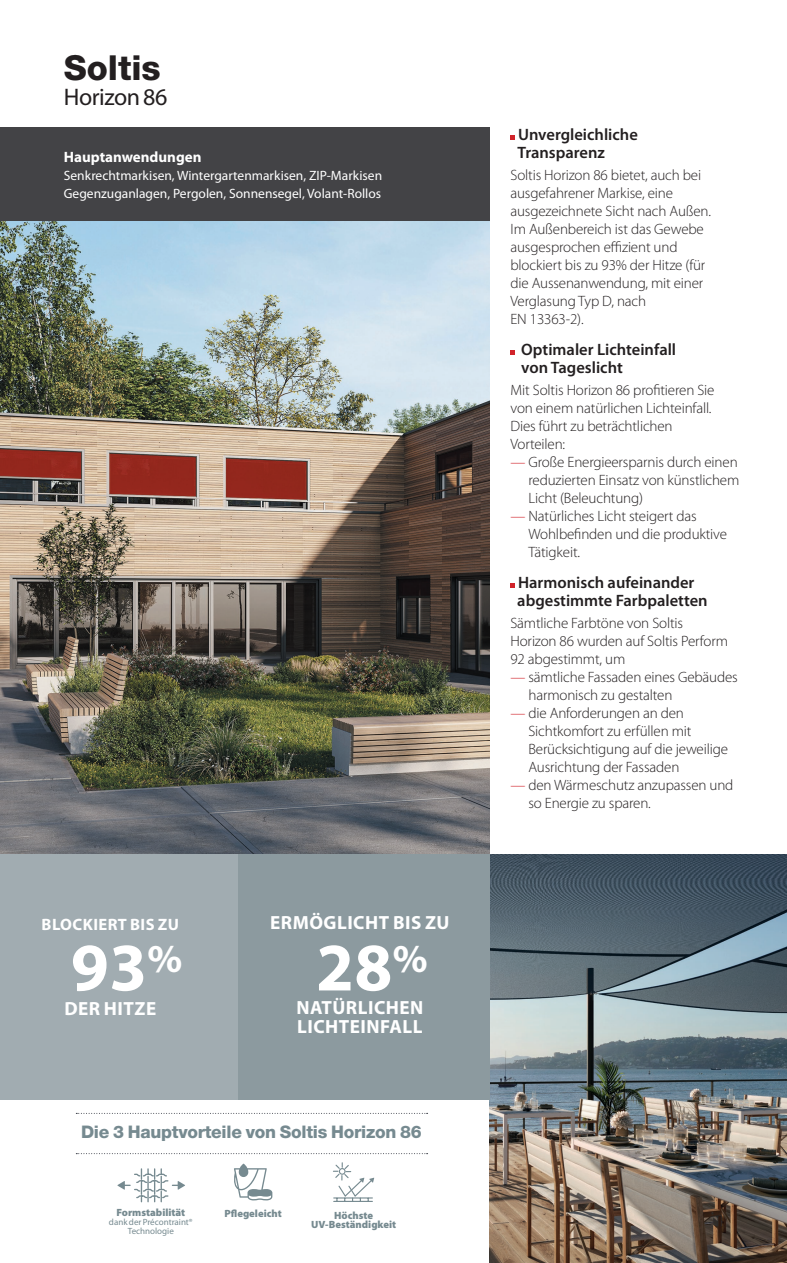
<style>
.page{position:relative;width:787px;height:1263px;background:#fff}
.page>*{position:absolute;margin:0;border:0;box-sizing:border-box;transform-origin:0 0}
.t1{font:700 68.4px "Myriad Pro";color:#fff}
.t2{font:800 34.5px "Helvetica Neue LT Std";color:#231f20}
.t3{font:24px "Myriad Pro";letter-spacing:-.02em;color:#231f20}
.t4{font:700 19.05px/19.5px "Myriad Pro";letter-spacing:.025em;color:#fff}
.t5{font:800 17.4px "Helvetica Neue LT Std";letter-spacing:-.015em;color:#768a90}
.t6{font:600 16.5px/18px "Myriad Pro";color:#231f20}
.t7{font:700 16.5px "Myriad Pro";letter-spacing:.025em;color:#fff}
.t8{font:300 15px/18px "Myriad Pro";letter-spacing:-.01em;color:#231f20}
.t9{font:700 15px "Myriad Pro";color:#fff}
.t10{font:13.5px/18px "Myriad Pro";color:#fff}
.t11{font:900 10.5px/9.1px "Myriad Pro";color:#768a90;text-align:center}
.t12{font:9px/9.1px "Myriad Pro";color:#768a90;text-align:center}
.s1{color:#d1232a}
</style>
<div class="page">
<div style="left:0;top:128px;width:489px;height:93px;background:#434346"></div>
<svg style="left:510px;top:136px;width:4px;height:4px"></svg>
<svg style="left:510px;top:351px;width:4px;height:4px"></svg>
<svg style="left:510px;top:584px;width:4px;height:4px"></svg>
<svg style="left:117px;top:1168px;width:68px;height:35px"></svg>
<img style="left:489px;top:855px;width:298px;height:408px">
<svg style="left:76px;top:1153px;width:351px;height:1px"></svg>
<svg style="left:76px;top:1113px;width:351px;height:1px"></svg>
<svg style="left:234px;top:1164px;width:38px;height:36px"></svg>
<svg style="left:333px;top:1162px;width:41px;height:40px"></svg>
<img style="left:0;top:221px;width:489px;height:634px">
<div style="left:0;top:855px;width:238px;height:245px;background:#a1acb1"></div>
<div style="left:238px;top:855px;width:251px;height:245px;background:#8c9a9f"></div>
<h2 class="t2" style="left:64px;top:47px;width:98px">Soltis</h2>
<h3 class="t3" style="left:64px;top:83px;width:105px">Horizon 86</h3>
<p class="t9" style="left:64px;top:147px;width:139px">Hauptanwendungen</p>
<p class="t10" style="left:64px;top:166px;width:320px">Senkrechtmarkisen, Wintergartenmarkisen, ZIP-Markisen<br>Gegenzuganlagen, Pergolen, Sonnensegel, Volant-Rollos</p>
<p class="t7" style="left:42px;top:913px;width:139px">BLOCKIERT BIS ZU</p>
<p class="t4" style="left:270px;top:912px;width:181px">ERMÖGLICHT BIS ZU</p>
<h1 class="t1" style="left:71px;top:923px;width:113px">93<sup>%</sup></h1>
<h1 class="t1" style="left:316px;top:923px;width:113px">28<sup>%</sup></h1>
<p class="t4" style="left:64px;top:998px;width:93px">DER HITZE</p>
<p class="t4" style="left:296px;top:997px;width:129px">NATÜRLICHEN<br>LICHTEINFALL</p>
<p class="t5" style="left:81px;top:1121px;width:342px">Die 3 Hauptvorteile von Soltis Horizon 86</p>
<p class="t11" style="left:116px;top:1207px;width:70px">Formstabilität</p>
<p class="t12" style="left:109px;top:1217px;width:85px">dank der Précontraint®<br>Technologie</p>
<p class="t11" style="left:224px;top:1209px;width:59px">Pflegeleicht</p>
<p class="t11" style="left:311px;top:1211px;width:86px">Höchste<br>UV-Beständigkeit</p>
<p class="t6" style="left:517px;top:125px;width:122px">Unvergleichliche<br>Transparenz</p>
<p class="t8" style="left:510px;top:166px;width:202px">Soltis Horizon 86 bietet, auch bei ausgefahrener Markise, eine ausgezeichnete Sicht nach Außen.<br>Im Außenbereich ist das Gewebe ausgesprochen effizient und blockiert bis zu 93% der Hitze (für die Aussenanwendung, mit einer<br>Verglasung Typ D, nach<br>EN 13363-2).</p>
<p class="t6" style="left:521px;top:340px;width:156px">Optimaler Lichteinfall von Tageslicht</p>
<p class="t8" style="left:510px;top:381px;width:205px">Mit Soltis Horizon 86 profitieren Sie von einem natürlichen Lichteinfall.<br>Dies führt zu beträchtlichen<br>Vorteilen:</p>
<p class="t8" style="left:528px;top:453px;width:212px;text-align:justify;text-indent:-18px"><span class="s1">—</span> Große Energieersparnis durch einen reduzierten Einsatz von künstlichem Licht (Beleuchtung)</p>
<p class="t8" style="left:528px;top:507px;width:200px;text-indent:-18px"><span class="s1">—</span> Natürliches Licht steigert das<br>Wohlbefinden und die produktive<br>Tätigkeit.</p>
<p class="t6" style="left:517px;top:573px;width:192px">Harmonisch aufeinander abgestimmte Farbpaletten</p>
<p class="t8" style="left:510px;top:614px;width:219px">Sämtliche Farbtöne von Soltis<br>Horizon 86 wurden auf Soltis Perform<br>92 abgestimmt, um</p>
<p class="t8" style="left:528px;top:668px;width:211px;text-indent:-18px"><span class="s1">—</span> sämtliche Fassaden eines Gebäudes harmonisch zu gestalten</p>
<p class="t8" style="left:528px;top:704px;width:201px;text-indent:-18px"><span class="s1">—</span> die Anforderungen an den<br>Sichtkomfort zu erfüllen mit<br>Berücksichtigung auf die jeweilige<br>Ausrichtung der Fassaden</p>
<p class="t8" style="left:528px;top:776px;width:206px;text-indent:-18px"><span class="s1">—</span> den Wärmeschutz anzupassen und so Energie zu sparen.</p>
</div>
